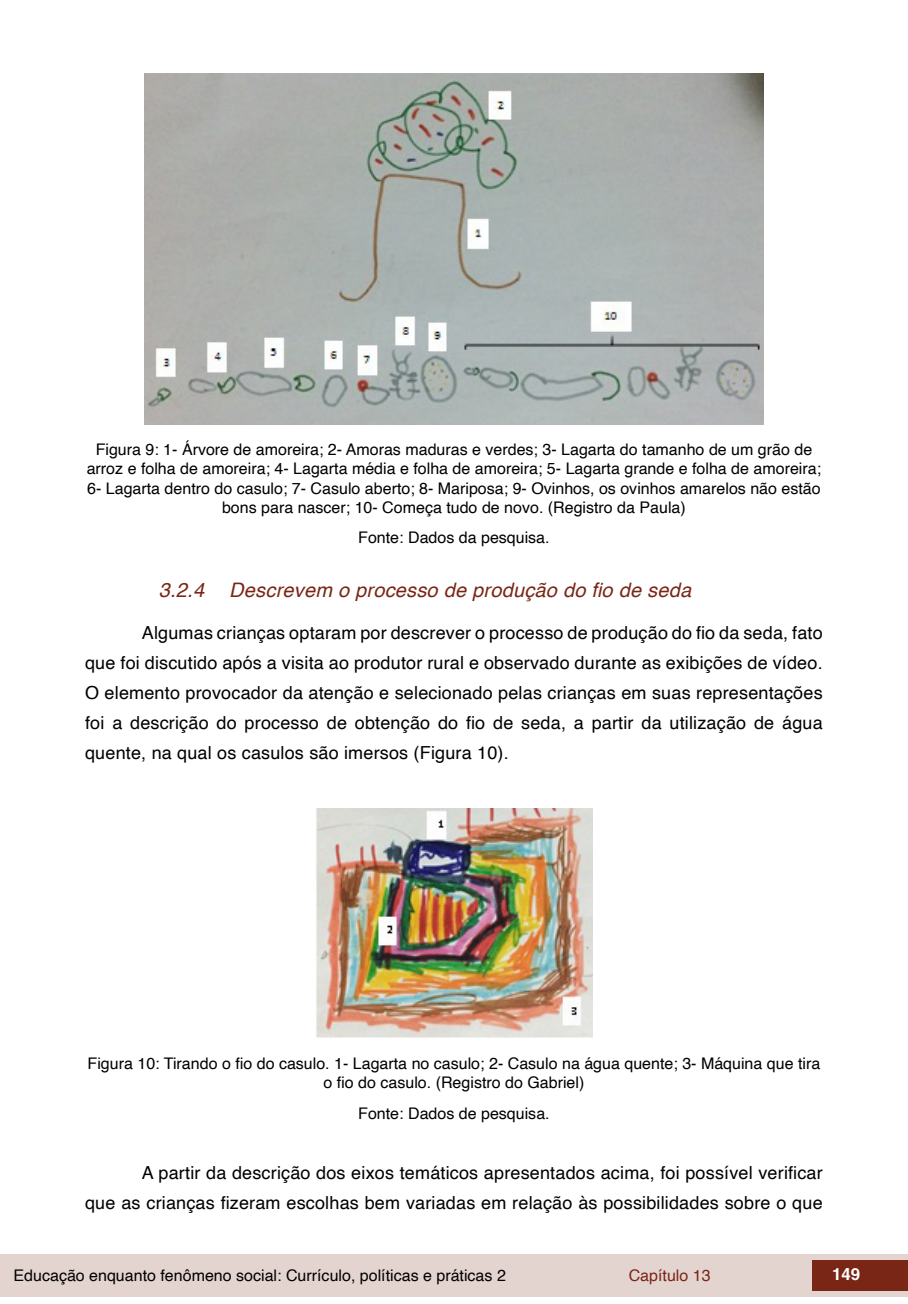
<style>
.page{position:relative;width:908px;height:1304px;background:#fff}
.page>*{position:absolute;margin:0;border:0;box-sizing:border-box;transform-origin:0 0}
.t1{font:italic 20px "Helvetica";letter-spacing:.01em;color:#7a2616}
.t2{font:18px/30px "Helvetica";letter-spacing:.01em;color:#000;text-align:justify}
.t3{font:700 16.8px "Helvetica";color:#fff}
.t4{font:16px/19.2px "Helvetica";color:#000;text-align:center}
.t5{font:16px "Helvetica";color:#7a2616}
</style>
<div class="page">
<div style="left:0;top:1254px;width:906px;height:43px;background:#e4d4d0"></div>
<div style="left:812px;top:1261px;width:95px;height:30px;background:#7a2616"></div>
<img style="left:145px;top:74px;width:618px;height:351px">
<img style="left:316px;top:809px;width:276px;height:229px">
<p class="t4" style="left:87px;top:441px;width:735px">Figura 9: 1- Árvore de amoreira; 2- Amoras maduras e verdes; 3- Lagarta do tamanho de um grão de arroz e folha de amoreira; 4- Lagarta média e folha de amoreira; 5- Lagarta grande e folha de amoreira; 6- Lagarta dentro do casulo; 7- Casulo aberto; 8- Mariposa; 9- Ovinhos, os ovinhos amarelos não estão bons para nascer; 10- Começa tudo de novo. (Registro da Paula)</p>
<p class="t4" style="left:358px;top:529px;width:193px">Fonte: Dados da pesquisa.</p>
<p class="t1" style="left:159px;top:575px;width:47px">3.2.4</p>
<p class="t1" style="left:229px;top:575px;width:463px">Descrevem o processo de produção do fio de seda</p>
<p class="t2" style="left:85px;top:618px;width:738px;text-indent:57px">Algumas crianças optaram por descrever o processo de produção do fio da seda, fato que foi discutido após a visita ao produtor rural e observado durante as exibições de vídeo.<br>O elemento provocador da atenção e selecionado pelas crianças em suas representações foi a descrição do processo de obtenção do fio de seda, a partir da utilização de água quente, na qual os casulos são imersos (Figura 10).</p>
<p class="t4" style="left:88px;top:1054px;width:733px">Figura 10: Tirando o fio do casulo. 1- Lagarta no casulo; 2- Casulo na água quente; 3- Máquina que tira o fio do casulo. (Registro do Gabriel)</p>
<p class="t4" style="left:358px;top:1104px;width:193px">Fonte: Dados de pesquisa.</p>
<p class="t2" style="left:85px;top:1158px;width:738px;text-align:right">A partir da descrição dos eixos temáticos apresentados acima, foi possível verificar<br>que as crianças fizeram escolhas bem variadas em relação às possibilidades sobre o que</p>
<p class="t4" style="left:14px;top:1266px;width:493px">Educação enquanto fenômeno social: Currículo, políticas e práticas 2</p>
<p class="t5" style="left:628px;top:1263px;width:83px">Capítulo 13</p>
<p class="t3" style="left:831px;top:1264px;width:30px">149</p>
</div>
